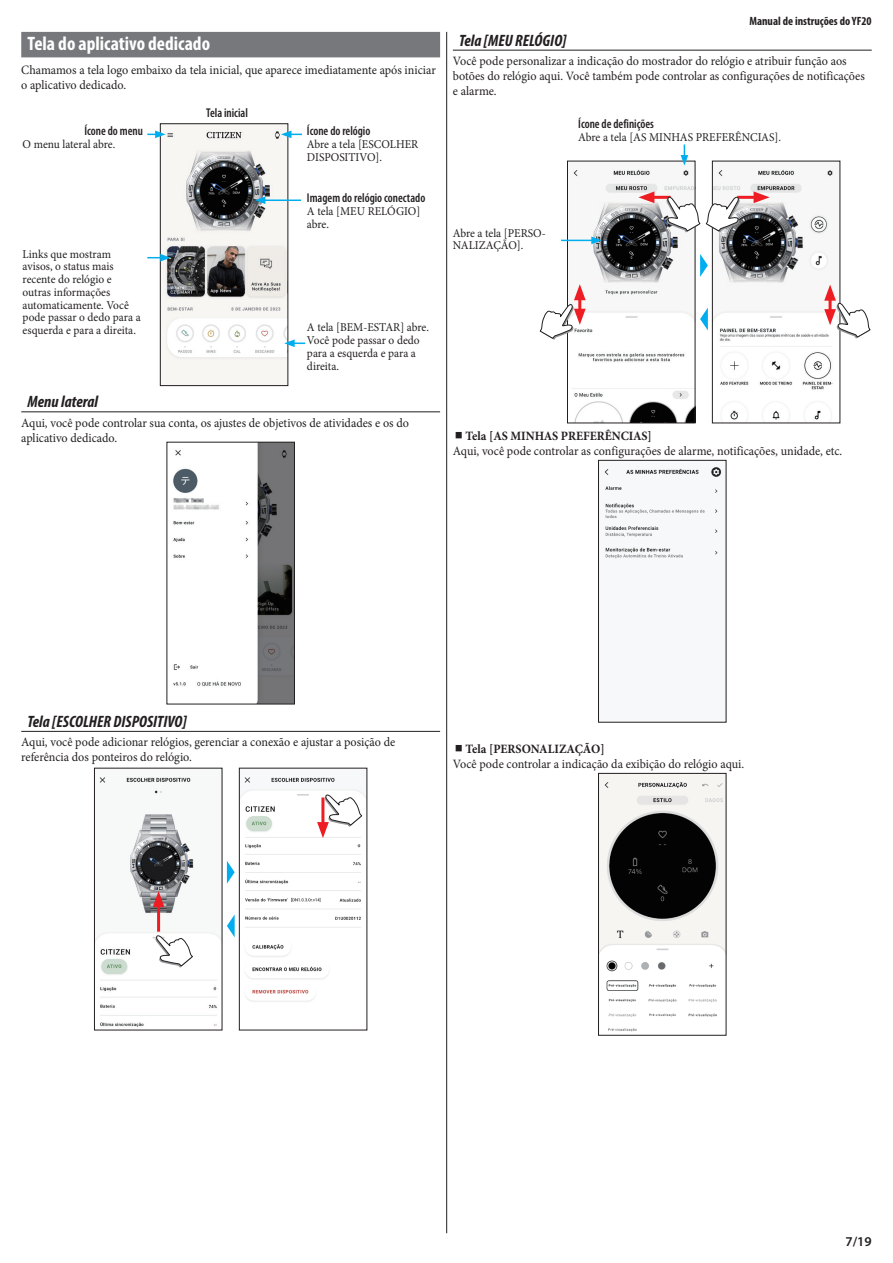
<style>
.page{position:relative;width:893px;height:1263px;background:#fff}
.page>*{position:absolute;margin:0;border:0;box-sizing:border-box;transform-origin:0 0}
.t1{font:700 condensed 19.5px "Myriad Pro";color:#fff}
.t2{font:italic 700 condensed 16.5px "Myriad Pro";color:#231f20}
.t3{font:600 13.5px "Myriad Pro";color:#231f20}
.t4{font:12.75px/15px "Minion Pro";color:#231f20;scale:.95 1}
.t5{font:600 condensed 12.75px "Myriad Pro";color:#231f20;scale:.95 1}
.t6{font:12px/12.8px "Minion Pro";color:#231f20;scale:.95 1}
.t7{font:700 condensed 12px "Myriad Pro";color:#231f20}
.s1{font-family:"Shin Go Pro";font-weight:300}
.s2{font-weight:700}
</style>
<div class="page">
<hr style="left:446px;top:32px;width:1px;height:1201px;background:#231f20">
<hr style="left:453px;top:50px;width:419px;height:1px;background:#231f20">
<img style="left:569px;top:169px;width:124px;height:252px">
<div style="left:567px;top:161px;width:128px;height:262px;border:1px solid #231f20"></div>
<img style="left:714px;top:169px;width:119px;height:252px">
<div style="left:712px;top:161px;width:128px;height:262px;border:1px solid #231f20"></div>
<svg style="left:681px;top:144px;width:7px;height:22px"></svg>
<hr style="left:561px;top:240px;width:33px;height:1px;background:#00aeef">
<svg style="left:591px;top:237px;width:11px;height:7px"></svg>
<svg style="left:700px;top:254px;width:8px;height:23px"></svg>
<svg style="left:700px;top:308px;width:8px;height:22px"></svg>
<hr style="left:649px;top:196px;width:22px;height:3px;background:#ee1d23">
<svg style="left:638px;top:191px;width:16px;height:12px"></svg>
<hr style="left:737px;top:196px;width:22px;height:3px;background:#ee1d23">
<svg style="left:754px;top:191px;width:16px;height:12px"></svg>
<svg style="left:665px;top:196px;width:76px;height:36px"></svg>
<svg style="left:824px;top:285px;width:47px;height:54px"></svg>
<svg style="left:539px;top:284px;width:47px;height:56px"></svg>
<img style="left:604px;top:467px;width:118px;height:92px">
<div style="left:598px;top:460px;width:128px;height:262px;border:1px solid #231f20"></div>
<img style="left:600px;top:775px;width:124px;height:257px">
<div style="left:598px;top:773px;width:128px;height:262px;border:1px solid #231f20"></div>
<div style="left:21px;top:32px;width:419px;height:25px;background:#76787b"></div>
<hr style="left:21px;top:412px;width:419px;height:1px;background:#231f20">
<hr style="left:21px;top:731px;width:419px;height:1px;background:#231f20">
<img style="left:162px;top:126px;width:124px;height:258px">
<div style="left:160px;top:124px;width:128px;height:262px;border:1px solid #231f20"></div>
<svg style="left:281px;top:131px;width:21px;height:7px"></svg>
<hr style="left:263px;top:199px;width:38px;height:2px;background:#00aeef">
<svg style="left:255px;top:196px;width:10px;height:8px"></svg>
<svg style="left:284px;top:339px;width:21px;height:8px"></svg>
<svg style="left:147px;top:131px;width:19px;height:7px"></svg>
<svg style="left:147px;top:254px;width:24px;height:7px"></svg>
<img style="left:173px;top:444px;width:120px;height:258px">
<div style="left:167px;top:442px;width:128px;height:262px;border:1px solid #231f20"></div>
<img style="left:241px;top:777px;width:124px;height:225px">
<div style="left:239px;top:768px;width:128px;height:262px;border:1px solid #231f20"></div>
<img style="left:96px;top:776px;width:124px;height:251px">
<div style="left:94px;top:768px;width:128px;height:262px;border:1px solid #231f20"></div>
<svg style="left:227px;top:861px;width:8px;height:23px"></svg>
<svg style="left:227px;top:914px;width:8px;height:23px"></svg>
<hr style="left:157px;top:901px;width:3px;height:31px;background:#ee1d23">
<svg style="left:153px;top:891px;width:11px;height:16px"></svg>
<svg style="left:154px;top:935px;width:39px;height:33px"></svg>
<svg style="left:317px;top:794px;width:45px;height:44px"></svg>
<h1 class="t1" style="left:28px;top:32px;width:184px">Tela do aplicativo dedicado</h1>
<p class="t4" style="left:21px;top:63px;width:438px">Chamamos a tela logo embaixo da tela inicial, que aparece imediatamente após iniciar o aplicativo dedicado.</p>
<p class="t5" style="left:307px;top:124px;width:68px">Ícone do relógio</p>
<p class="t6" style="left:307px;top:138px;width:119px">Abre a tela [ESCOLHER<br>DISPOSITIVO].</p>
<p class="t5" style="left:206px;top:105px;width:45px">Tela inicial</p>
<p class="t5" style="left:84px;top:124px;width:63px">Ícone do menu</p>
<p class="t6" style="left:23px;top:138px;width:99px">O menu lateral abre.</p>
<p class="t6" style="left:23px;top:247px;width:126px">Links que mostram avisos, o status mais recente do relógio e outras informações automaticamente. Você pode passar o dedo para a esquerda e para a direita.</p>
<p class="t5" style="left:307px;top:191px;width:126px">Imagem do relógio conectado</p>
<p class="t6" style="left:307px;top:205px;width:121px">A tela [MEU RELÓGIO] abre.</p>
<p class="t6" style="left:307px;top:321px;width:130px">A tela [BEM-ESTAR] abre.<br>Você pode passar o dedo para a esquerda e para a direita.</p>
<p class="t2" style="left:28px;top:392px;width:72px">Menu lateral</p>
<p class="t4" style="left:21px;top:415px;width:410px">Aqui, você pode controlar sua conta, os ajustes de objetivos de atividades e os do aplicativo dedicado.</p>
<p class="t7" style="left:749px;top:14px;width:124px">Manual de instruções do YF20</p>
<p class="t2" style="left:459px;top:30px;width:109px">Tela [MEU RELÓGIO]</p>
<p class="t4" style="left:453px;top:53px;width:435px">Você pode personalizar a indicação do mostrador do relógio e atribuir função aos botões do relógio aqui. Você também pode controlar as configurações de notificações e alarme.</p>
<p class="t5" style="left:578px;top:117px;width:81px">Ícone de definições</p>
<p class="t6" style="left:578px;top:131px;width:215px">Abre a tela [AS MINHAS PREFERÊNCIAS].</p>
<p class="t6" style="left:453px;top:226px;width:99px">Abre a tela [PERSO-<br>NALIZAÇÃO].</p>
<p class="t4" style="left:453px;top:428px;width:411px"><span class="s1">⿎</span><span class="s2">Tela [AS MINHAS PREFERÊNCIAS]<br></span>Aqui, você pode controlar as configurações de alarme, notificações, unidade, etc.</p>
<p class="t2" style="left:28px;top:711px;width:161px">Tela [ESCOLHER DISPOSITIVO]</p>
<p class="t4" style="left:21px;top:735px;width:395px">Aqui, você pode adicionar relógios, gerenciar a conexão e ajustar a posição de referência dos ponteiros do relógio.</p>
<p class="t4" style="left:453px;top:741px;width:308px"><span class="s1">⿎</span><span class="s2">Tela [PERSONALIZAÇÃO]<br></span>Você pode controlar a indicação da exibição do relógio aqui.</p>
<p class="t3" style="left:845px;top:1233px;width:28px">7/19</p>
</div>
